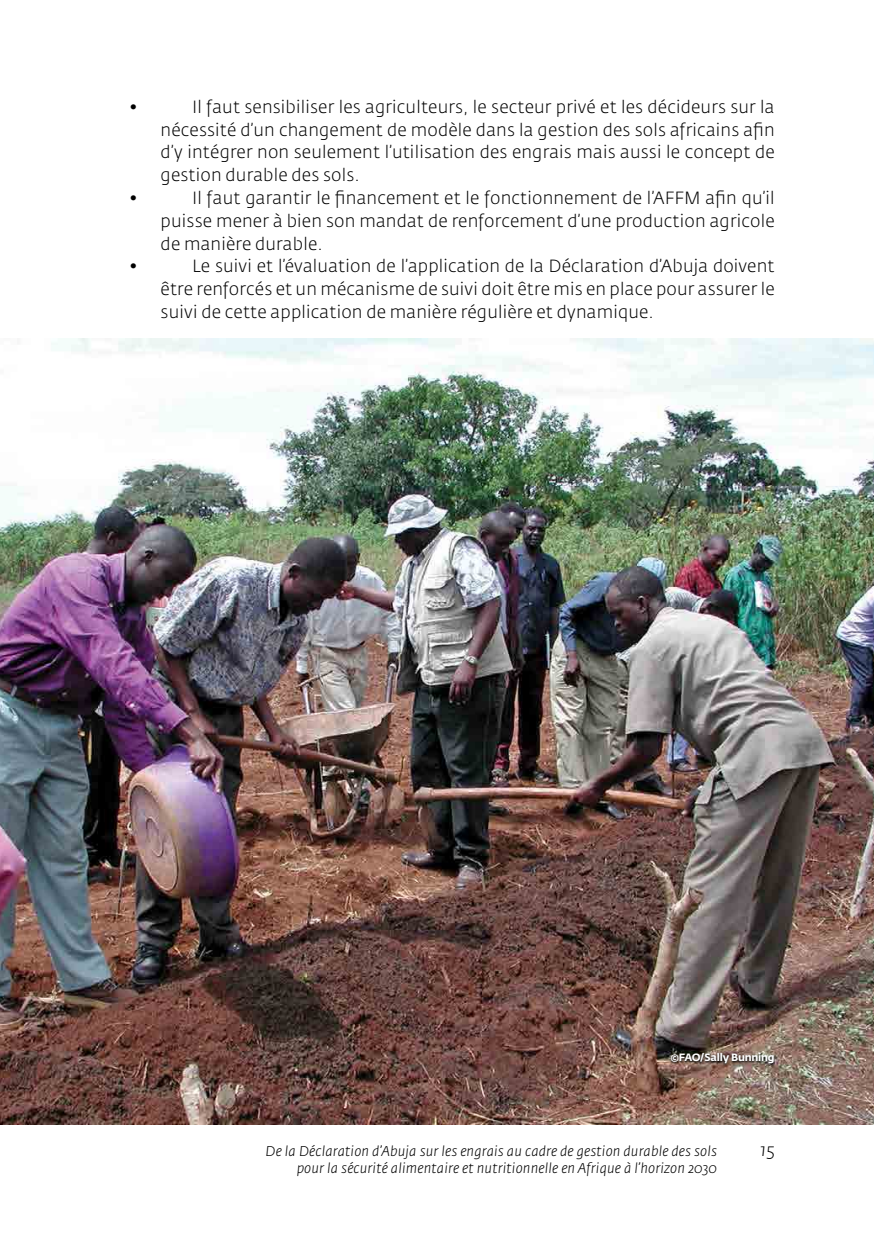
<style>
.page{position:relative;width:874px;height:1241px;background:#fff}
.page>*{position:absolute;margin:0;border:0;box-sizing:border-box;transform-origin:0 0}
.t1{font:300 17.5px/22.8px "Fedra Sans Std";letter-spacing:.01em;color:#000;text-align:justify}
.t2{font:italic 300 17.5px "Fedra Sans Std";color:#000}
.t3{font:italic 300 14px "Fedra Sans Std";letter-spacing:.01em;color:#000}
.Text{font:700 10.5px "Fedra Sans Std";letter-spacing:-.025em;color:#fff}
</style>
<div class="page">
<img style="left:0;top:338px;width:873px;height:786px">
<svg style="left:668px;top:1051px;width:107px;height:14px"></svg>
<p class="t1" style="left:129px;top:95px;width:10px">•</p>
<p class="t1" style="left:160px;top:95px;width:615px;text-indent:32px">Il faut sensibiliser les agriculteurs, le secteur privé et les décideurs sur la nécessité d’un changement de modèle dans la gestion des sols africains afin d’y intégrer non seulement l’utilisation des engrais mais aussi le concept de gestion durable des sols.</p>
<p class="t1" style="left:129px;top:186px;width:10px">•</p>
<p class="t1" style="left:160px;top:186px;width:615px;text-indent:32px">Il faut garantir le financement et le fonctionnement de l’AFFM afin qu’il puisse mener à bien son mandat de renforcement d’une production agricole de manière durable.</p>
<p class="t1" style="left:129px;top:255px;width:10px">•</p>
<p class="t1" style="left:160px;top:255px;width:615px;text-indent:32px">Le suivi et l’évaluation de l’application de la Déclaration d’Abuja doivent être renforcés et un mécanisme de suivi doit être mis en place pour assurer le suivi de cette application de manière régulière et dynamique.</p>
<p class="Text" style="left:670px;top:1050px;width:106px">©FAO/Sally Bunning</p>
<p class="t3" style="left:265px;top:1141px;width:453px">De la Déclaration d’Abuja sur les engrais au cadre de gestion durable des sols</p>
<p class="t2" style="left:760px;top:1138px;width:16px">15</p>
<p class="t3" style="left:296px;top:1159px;width:421px">pour la sécurité alimentaire et nutritionnelle en Afrique à l’horizon 2030</p>
</div>
